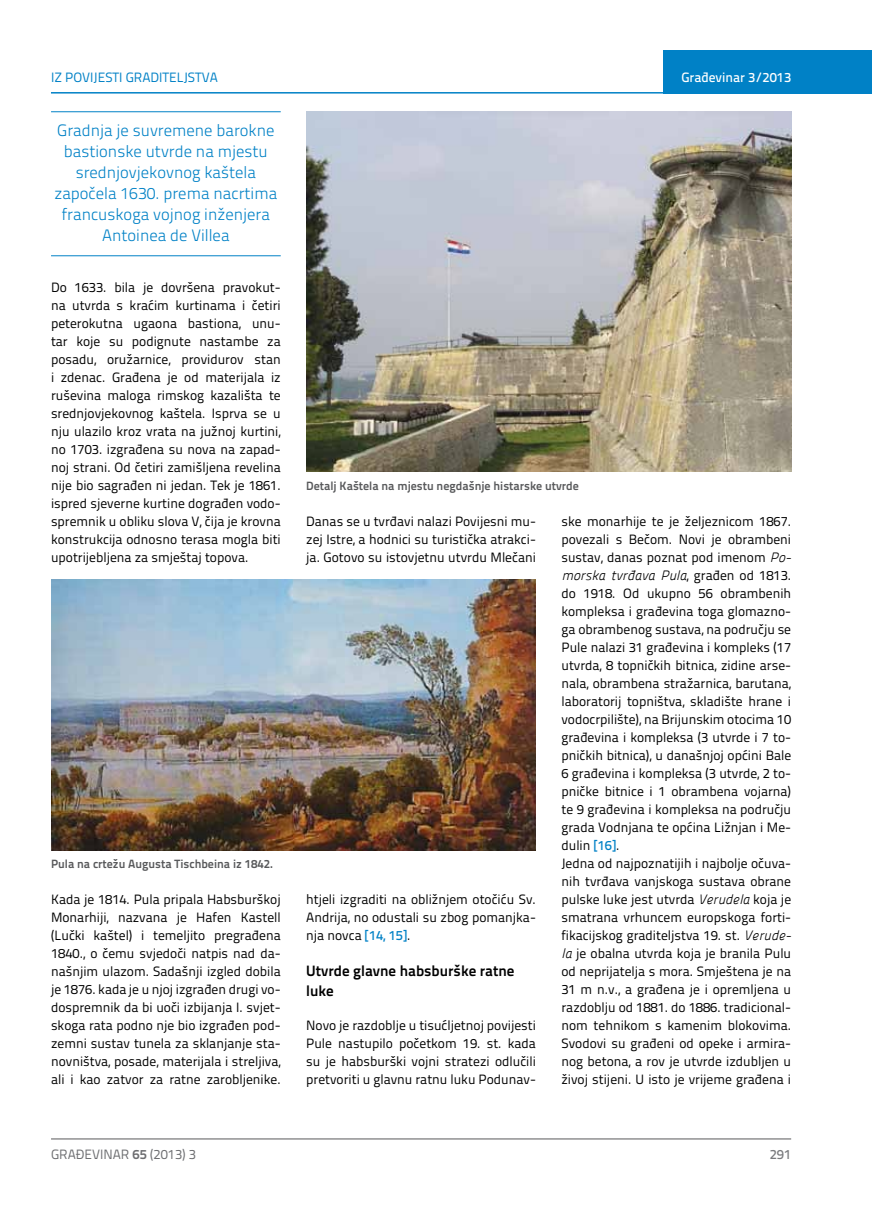
<style>
.page{position:relative;width:872px;height:1212px;background:#fff}
.page>*{position:absolute;margin:0;border:0;box-sizing:border-box;transform-origin:0 0}
.t1{font:300 16.5px/21px "Titillium Text 22 L";color:#0081c6;text-align:center}
.t2{font:700 15px/19.5px "Titillium Text 22 L";color:#000}
.t3{font:13.5px/18px "Titillium Text 22 L";color:#000;text-align:justify}
.t4{font:italic 13.5px "Panefresco 250 wt";color:#000}
.t5{font:13.5px "Titillium Text 22 L";color:#0081c6}
.t6{font:13.5px "Titillium Text 22 L";color:#6d6e71}
.t7{font:500 13.5px "Titillium Text 22 L";color:#fff}
.t8{font:500 13.5px "Titillium Text 22 L";color:#797a7d}
.t9{font:700 12px "Titillium Text 22 L";color:#58595b}
.s1{font-weight:500;color:#0081c6}
.s2{font-family:"Panefresco 250 wt";font-style:italic}
.s3{font-family:"Titillium Text 22 L";font-style:normal}
.s4{font-weight:700}
</style>
<div class="page">
<hr style="left:51px;top:1139px;width:740px;height:1px;background:#58595b">
<div style="left:663px;top:50px;width:209px;height:44px;background:#0081c6"></div>
<hr style="left:51px;top:92px;width:821px;height:2px;background:#0081c6">
<hr style="left:51px;top:111px;width:230px;height:1px;background:#0081c6">
<hr style="left:51px;top:255px;width:230px;height:1px;background:#0081c6">
<img style="left:51px;top:580px;width:485px;height:270px">
<img style="left:306px;top:112px;width:485px;height:360px">
<p class="t5" style="left:51px;top:68px;width:168px">IZ POVIJESTI GRADITELJSTVA</p>
<p class="t7" style="left:681px;top:67px;width:111px">Građevinar 3/2013</p>
<p class="t1" style="left:54px;top:119px;width:224px">Gradnja je suvremene barokne bastionske utvrde na mjestu srednjovjekovnog kaštela započela 1630. prema nacrtima francuskoga vojnog inženjera<br>Antoinea de Villea</p>
<p class="t3" style="left:51px;top:277px;width:231px">Do 1633. bila je dovršena pravokut&shy;na utvrda s kraćim kurtinama i četiri peterokutna ugaona bastiona, unu&shy;tar koje su podignute nastambe za posadu, oružarnice, providurov stan i zdenac. Građena je od materijala iz ruševina maloga rimskog kazališta te srednjovjekovnog kaštela. Isprva se u nju ulazilo kroz vrata na južnoj kurtini, no 1703. izgrađena su nova na zapad&shy;noj strani. Od četiri zamišljena revelina nije bio sagrađen ni jedan. Tek je 1861. ispred sjeverne kurtine dograđen vodo&shy;spremnik u obliku slova V, čija je krovna konstrukcija odnosno terasa mogla biti upotrijebljena za smještaj topova.</p>
<p class="t9" style="left:51px;top:855px;width:223px">Pula na crtežu Augusta Tischbeina iz 1842.</p>
<p class="t3" style="left:51px;top:890px;width:231px">Kada je 1814. Pula pripala Habsburškoj Monarhiji, nazvana je Hafen Kastell (Lučki kaštel) i temeljito pregrađena 1840., o čemu svjedoči natpis nad da&shy;našnjim ulazom. Sadašnji izgled dobila je 1876. kada je u njoj izgrađen drugi vo&shy;dospremnik da bi uoči izbijanja I. svjet&shy;skoga rata podno nje bio izgrađen pod&shy;zemni sustav tunela za sklanjanje sta&shy;novništva, posade, materijala i streljiva, ali i kao zatvor za ratne zarobljenike.</p>
<p class="t9" style="left:306px;top:476px;width:274px">Detalj Kaštela na mjestu negdašnje histarske utvrde</p>
<p class="t3" style="left:306px;top:511px;width:231px">Danas se u tvrđavi nalazi Povijesni mu&shy;zej Istre, a hodnici su turistička atrakci&shy;ja. Gotovo su istovjetnu utvrdu Mlečani</p>
<p class="t3" style="left:306px;top:890px;width:231px">htjeli izgraditi na obližnjem otočiću Sv.<br>Andrija, no odustali su zbog pomanjka&shy;nja novca <span class="s1">[14, 15]</span>.</p>
<p class="t2" style="left:306px;top:960px;width:210px">Utvrde glavne habsburške ratne luke</p>
<p class="t3" style="left:306px;top:1016px;width:231px">Novo je razdoblje u tisućljetnoj povijesti Pule nastupilo početkom 19. st. kada su je habsburški vojni stratezi odlučili pretvoriti u glavnu ratnu luku Podunav-</p>
<p class="t3" style="left:561px;top:511px;width:231px">ske monarhije te je željeznicom 1867. povezali s Bečom. Novi je obrambeni sustav, danas poznat pod imenom <span class="s2">Po-</span></p>
<p class="t4" style="left:561px;top:565px;width:231px">morska tvrđava Pula<span class="s3">, građen od 1813.</span></p>
<p class="t3" style="left:561px;top:583px;width:231px;text-align:left">do 1918. Od ukupno 56 obrambenih kompleksa i građevina toga glomazno&shy;ga obrambenog sustava, na području se Pule nalazi 31 građevina i kompleks (17 utvrda, 8 topničkih bitnica, zidine arse&shy;nala, obrambena stražarnica, barutana, laboratorij topništva, skladište hrane i vodocrpilište), na Brijunskim otocima 10 građevina i kompleksa (3 utvrde i 7 to&shy;pničkih bitnica), u današnjoj općini Bale 6 građevina i kompleksa (3 utvrde, 2 to&shy;pničke bitnice i 1 obrambena vojarna) te 9 građevina i kompleksa na području grada Vodnjana te općina Ližnjan i Me&shy;dulin <span class="s1">[16]</span>.<br>Jedna od najpoznatijih i najbolje očuva&shy;nih tvrđava vanjskoga sustava obrane pulske luke jest utvrda <span class="s2">Verudela</span> koja je smatrana vrhuncem europskoga forti&shy;fikacijskog graditeljstva 19. st. <span class="s2">Verude&shy;la</span> je obalna utvrda koja je branila Pulu od neprijatelja s mora. Smještena je na 31 m n.v., a građena je i opremljena u razdoblju od 1881. do 1886. tradicional&shy;nom tehnikom s kamenim blokovima.<br>Svodovi su građeni od opeke i armira&shy;nog betona, a rov je utvrde izdubljen u živoj stijeni. U isto je vrijeme građena i</p>
<p class="t6" style="left:51px;top:1144px;width:146px">GRAĐEVINAR <span class="s4">65</span> (2013) 3</p>
<p class="t8" style="left:769px;top:1144px;width:23px">291</p>
</div>
